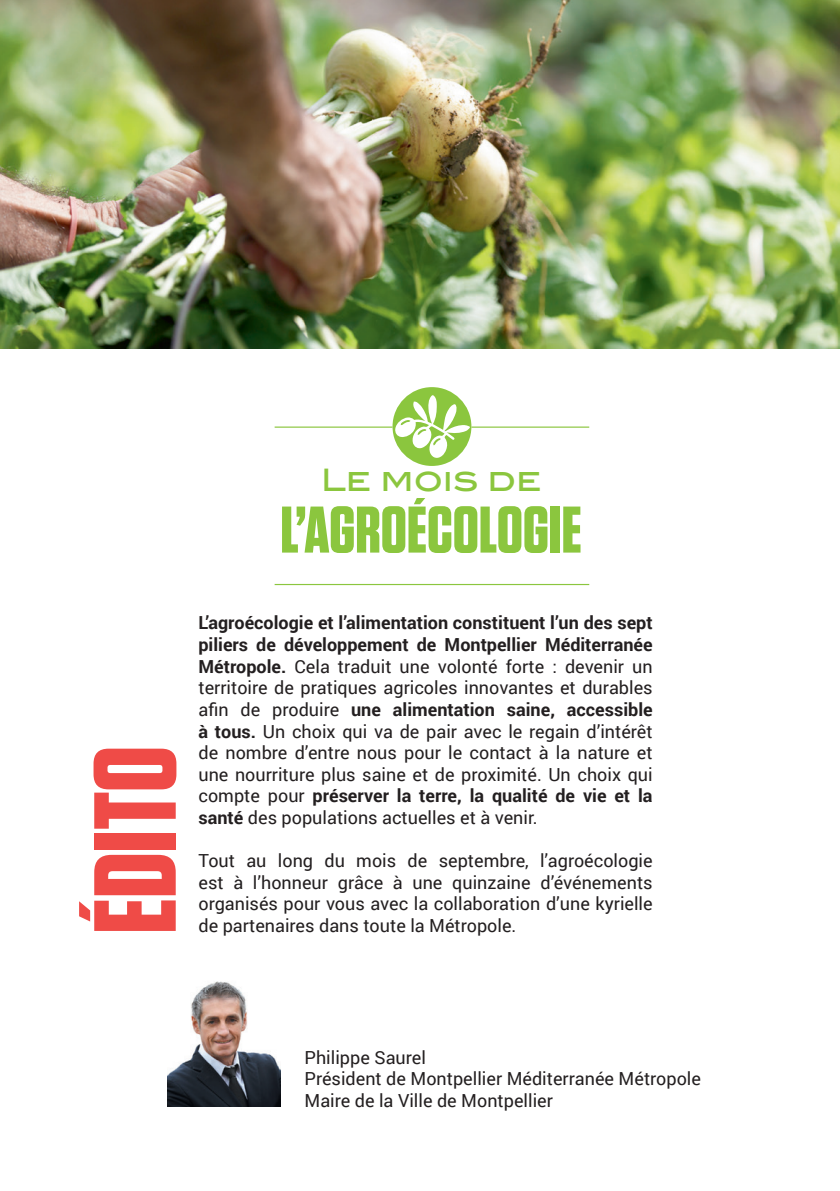
<style>
.page{position:relative;width:840px;height:1191px;background:#fff}
.page>*{position:absolute;margin:0;border:0;box-sizing:border-box;transform-origin:0 0}
.t1{font:700 116.2px "Tungsten";color:#ef4b47}
.t2{font:700 65.8px "Tungsten";color:#8bc63e}
.t3{font:500 30.8px "Blair ITC";color:#8bc63e}
.t4{font:18px/21.6px "Roboto";color:#231f20;text-align:justify}
.s1{font-weight:700}
</style>
<div class="page">
<img style="left:0;top:0;width:839px;height:349px">
<img style="left:167px;top:981px;width:114px;height:126px">
<hr style="left:274px;top:584px;width:315px;height:1px;background:#8bc63e">
<hr style="left:274px;top:426px;width:118px;height:2px;background:#8bc63e">
<svg style="left:392px;top:387px;width:79px;height:79px"></svg>
<hr style="left:471px;top:426px;width:118px;height:2px;background:#8bc63e">
<h3 class="t3" style="left:321px;top:461px;width:222px">Le mois de</h3>
<h2 class="t2" style="left:280px;top:494px;width:303px">L’AGROÉCOLOGIE</h2>
<h1 class="t1" style="left:73px;top:933px;width:189px;rotate:-90deg">ÉDITO</h1>
<p class="t4" style="left:198px;top:611px;width:455px"><span class="s1">L’agroécologie et l’alimentation constituent l’un des sept piliers de développement de Montpellier Méditerranée Métropole.</span> Cela traduit une volonté forte : devenir un territoire de pratiques agricoles innovantes et durables afin de produire <span class="s1">une alimentation saine, accessible à tous.</span> Un choix qui va de pair avec le regain d’intérêt de nombre d’entre nous pour le contact à la nature et une nourriture plus saine et de proximité. Un choix qui compte pour <span class="s1">préserver la terre, la qualité de vie et la santé</span> des populations actuelles et à venir.</p>
<p class="t4" style="left:198px;top:849px;width:455px">Tout au long du mois de septembre, l’agroécologie est à l’honneur grâce à une quinzaine d’événements organisés pour vous avec la collaboration d’une kyrielle de partenaires dans toute la Métropole.</p>
<p class="t4" style="left:304px;top:1045px;width:398px;text-align:left">Philippe Saurel<br>Président de Montpellier Méditerranée Métropole<br>Maire de la Ville de Montpellier</p>
</div>
